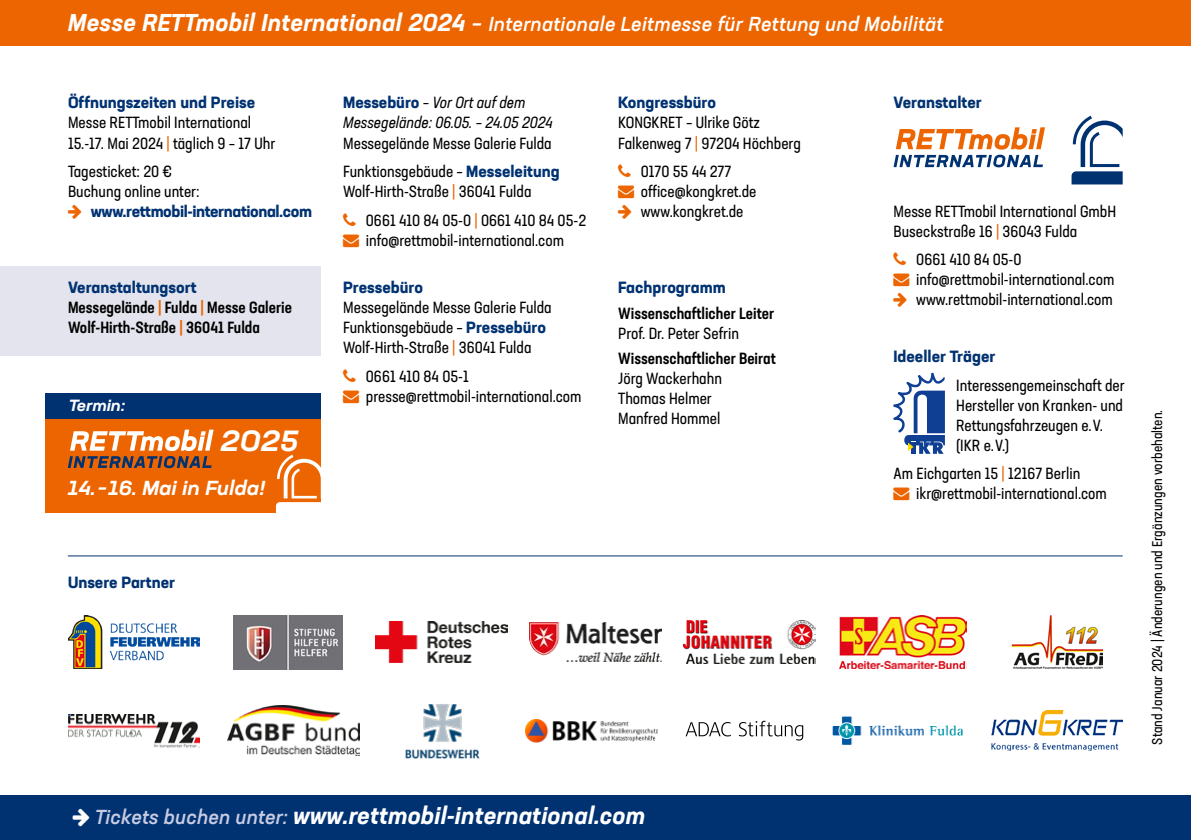
<style>
.page{position:relative;width:1191px;height:840px;background:#fff}
.page>*{position:absolute;margin:0;border:0;box-sizing:border-box;transform-origin:0 0}
.t1{font:italic 700 expanded 28.8px "Neusa Next Std";color:#fff}
.t2{font:italic 700 24px "Neusa Next Std";letter-spacing:.01em;color:#fff}
.t3{font:italic 500 20px "Neusa Next Std";letter-spacing:.02em;color:#fff}
.t4{font:italic 700 expanded 20px "Neusa Next Std";color:#fff}
.t5{font:condensed 16px/20px "Neusa Next Std";color:#000}
.t6{font:500 condensed 16px/20px "Neusa Next Std";color:#000}
.t7{font:700 16px "Neusa Next Std";color:#003272}
.t8{font:italic condensed 16px/20px "Neusa Next Std";color:#000}
.t9{font:700 16px "Neusa Next Std";letter-spacing:-.025em;color:#003272}
.t10{font:italic 700 expanded 16px "Neusa Next Std";letter-spacing:-.01em;color:#fff}
.t11{font:condensed 14px "Neusa Next Std";color:#000}
.s1{font-weight:700;font-size:24px}
.s2{font-size:24px}
.s3{color:#ec6500}
.s4{font-weight:700;font-stretch:normal;color:#003272}
.s5{font-weight:700;font-style:normal;font-stretch:normal;color:#003272}
.s6{font-weight:500;font-size:20px;color:#c8cbe1}
</style>
<div class="page">
<div style="left:0;top:795px;width:1191px;height:44px;background:#003272"></div>
<div style="left:0;top:266px;width:320px;height:89px;background:#e3e4ed"></div>
<svg style="left:893px;top:372px;width:52px;height:81px"></svg>
<img style="left:68px;top:615px;width:131px;height:53px">
<img style="left:68px;top:714px;width:131px;height:32px">
<img style="left:228px;top:705px;width:131px;height:50px">
<img style="left:526px;top:719px;width:131px;height:22px">
<img style="left:832px;top:716px;width:131px;height:29px">
<img style="left:991px;top:710px;width:132px;height:40px">
<svg style="left:685px;top:720px;width:118px;height:20px"></svg>
<img style="left:405px;top:704px;width:75px;height:55px">
<img style="left:233px;top:615px;width:109px;height:54px">
<img style="left:376px;top:621px;width:131px;height:41px">
<img style="left:530px;top:622px;width:131px;height:39px">
<img style="left:684px;top:620px;width:131px;height:43px">
<img style="left:840px;top:615px;width:126px;height:53px">
<img style="left:1011px;top:615px;width:91px;height:53px">
<svg style="left:896px;top:127px;width:149px;height:22px"></svg>
<svg style="left:893px;top:155px;width:150px;height:12px"></svg>
<svg style="left:1071px;top:116px;width:51px;height:68px"></svg>
<hr style="left:68px;top:555px;width:1054px;height:1px;background:#003272">
<div style="left:0;top:0;width:1191px;height:45px;background:#ec6500"></div>
<div style="left:45px;top:393px;width:275px;height:120px;background:#ec6500"></div>
<div style="left:45px;top:393px;width:275px;height:26px;background:#003272"></div>
<svg style="left:68px;top:429px;width:146px;height:39px"></svg>
<svg style="left:276px;top:454px;width:45px;height:59px"></svg>
<p class="t3" style="left:68px;top:11px;width:876px"><span class="s1">Messe RETTmobil International 2024</span> <span class="s2">–</span> Internationale Leitmesse für Rettung und Mobilität</p>
<p class="t7" style="left:68px;top:92px;width:189px">Öffnungszeiten und Preise</p>
<p class="t5" style="left:68px;top:113px;width:209px">Messe RETTmobil International<br>15.-17. Mai 2024 <span class="s3">|</span> täglich 9 – 17 Uhr</p>
<p class="t5" style="left:68px;top:161px;width:133px">Tagesticket: 20 €<br>Buchung online unter:</p>
<p class="t9" style="left:91px;top:201px;width:223px">www.rettmobil-international.com</p>
<p class="t6" style="left:68px;top:277px;width:225px"><span class="s4">Veranstaltungsort<br></span>Messegelände <span class="s3">|</span> Fulda <span class="s3">|</span> Messe Galerie<br>Wolf-Hirth-Straße <span class="s3">|</span> 36041 Fulda</p>
<p class="t10" style="left:69px;top:395px;width:58px">Termin:</p>
<h1 class="t1" style="left:221px;top:421px;width:79px">2025</h1>
<p class="t4" style="left:68px;top:474px;width:198px">14. – 16. Mai in Fulda!</p>
<p class="t8" style="left:343px;top:93px;width:211px"><span class="s5">Messebüro</span> – Vor Ort auf dem<br>Messegelände: 06.05. – 24.05 2024</p>
<p class="t5" style="left:343px;top:128px;width:218px;line-height:28.4px">Messegelände Messe Galerie Fulda<br>Funktionsgebäude – <span class="s4">Messeleitung</span></p>
<p class="t5" style="left:366px;top:177px;width:222px;line-height:28.6px;text-indent:-23px">Wolf-Hirth-Straße <span class="s3">|</span> 36041 Fulda<br>0661 410 84 05-0 <span class="s3">|</span> 0661 410 84 05-2</p>
<p class="t5" style="left:343px;top:230px;width:222px"><span class="s3">→</span> info@rettmobil-international.com</p>
<p class="t7" style="left:343px;top:277px;width:81px">Pressebüro</p>
<p class="t5" style="left:343px;top:297px;width:210px">Messegelände Messe Galerie Fulda<br>Funktionsgebäude – <span class="s4">Pressebüro<br></span>Wolf-Hirth-Straße <span class="s3">|</span> 36041 Fulda</p>
<p class="t5" style="left:366px;top:366px;width:104px">0661 410 84 05-1</p>
<p class="t5" style="left:343px;top:386px;width:240px"><span class="s3">→</span> presse@rettmobil-international.com</p>
<p class="t7" style="left:68px;top:571px;width:109px">Unsere Partner</p>
<p class="t7" style="left:618px;top:92px;width:99px">Kongressbüro</p>
<p class="t5" style="left:618px;top:113px;width:184px">KONGKRET – Ulrike Götz<br>Falkenweg 7 <span class="s3">|</span> 97204 Höchberg</p>
<p class="t5" style="left:641px;top:161px;width:92px">0170 55 44 277</p>
<p class="t5" style="left:641px;top:181px;width:117px;text-indent:-23px"><span class="s3">→</span> office@kongkret.de www.kongkret.de</p>
<p class="t7" style="left:618px;top:277px;width:109px">Fachprogramm</p>
<p class="t6" style="left:618px;top:302px;width:157px">Wissenschaftlicher Leiter</p>
<p class="t5" style="left:618px;top:323px;width:122px">Prof. Dr. Peter Sefrin</p>
<p class="t6" style="left:618px;top:348px;width:159px">Wissenschaftlicher Beirat</p>
<p class="t5" style="left:618px;top:368px;width:105px">Jörg Wackerhahn<br>Thomas Helmer<br>Manfred Hommel</p>
<h2 class="t2" style="left:95px;top:799px;width:552px"><span class="s6">Tickets buchen unter:</span> www.rettmobil-international.com</h2>
<p class="t7" style="left:893px;top:92px;width:90px">Veranstalter</p>
<p class="t5" style="left:893px;top:201px;width:224px">Messe RETTmobil International GmbH<br>Buseckstraße 16 <span class="s3">|</span> 36043 Fulda</p>
<p class="t5" style="left:916px;top:249px;width:107px">0661 410 84 05-0</p>
<p class="t5" style="left:893px;top:269px;width:222px;text-align:right"><span class="s3">→</span> info@rettmobil-international.com www.rettmobil-international.com</p>
<p class="t7" style="left:893px;top:346px;width:103px">Ideeller Träger</p>
<p class="t5" style="left:956px;top:375px;width:170px">Interessengemeinschaft der<br>Hersteller von Kranken- und<br>Rettungsfahrzeugen e. V. (IKR e. V.)</p>
<p class="t5" style="left:893px;top:463px;width:188px">Am Eichgarten 15 <span class="s3">|</span> 12167 Berlin</p>
<p class="t5" style="left:893px;top:483px;width:215px"><span class="s3">→</span> ikr@rettmobil-international.com</p>
<p class="t11" style="left:1148px;top:744px;width:336px;rotate:-90deg">Stand Januar 2024 | Änderungen und Ergänzungen vorbehalten.</p>
</div>
